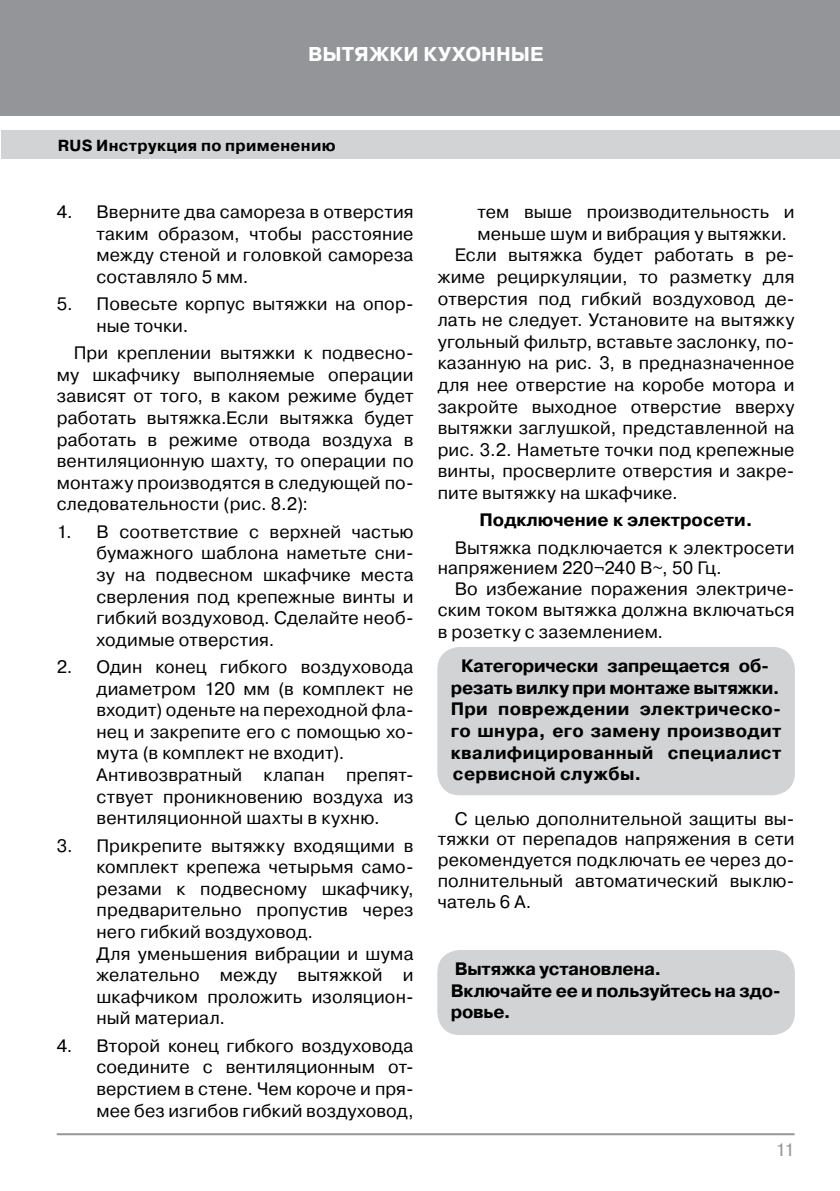
<style>
.page{position:relative;width:840px;height:1191px;background:#fff}
.page>*{position:absolute;margin:0;border:0;box-sizing:border-box;transform-origin:0 0}
.t1{font:700 20px "Pragmatica C";letter-spacing:.005em;color:#fff}
.t2{font:18px/21.6px "Pragmatica C";letter-spacing:.01em;color:#000;text-align:justify}
.t3{font:700 18px/21.6px "Pragmatica C";color:#000}
.t4{font:18px "Pragmatica C";color:#939598}
.t5{font:700 16px "Pragmatica C";letter-spacing:.02em;color:#000}
</style>
<div class="page">
<div style="left:0;top:0;width:839px;height:116px;background:#939598"></div>
<div style="left:1px;top:130px;width:838px;height:29px;background:#d1d3d4"></div>
<hr style="left:57px;top:1133px;width:737px;height:2px;background:#939598">
<div style="left:437px;top:647px;width:357px;height:148px;background:#d1d3d4;border-radius:23px"></div>
<div style="left:437px;top:950px;width:357px;height:85px;background:#d1d3d4;border-radius:23px"></div>
<p class="t1" style="left:308px;top:43px;width:236px">ВЫТЯЖКИ КУХОННЫЕ</p>
<p class="t5" style="left:58px;top:136px;width:279px">RUS Инструкция по применению</p>
<p class="t2" style="left:96px;top:201px;width:318px;text-indent:-40px">4. Вверните два самореза в отверстия таким образом, чтобы расстояние между стеной и головкой самореза составляло 5 мм.</p>
<p class="t2" style="left:96px;top:293px;width:318px;text-indent:-40px">5. Повесьте корпус вытяжки на опор&shy;ные точки.</p>
<p class="t2" style="left:57px;top:342px;width:358px;text-indent:17px">При креплении вытяжки к подвесно&shy;му шкафчику выполняемые операции зависят от того, в каком режиме будет работать вытяжка.Если вытяжка будет работать в режиме отвода воздуха в вентиляционную шахту, то операции по монтажу производятся в следующей по&shy;следовательности (рис. 8.2):</p>
<p class="t2" style="left:96px;top:521px;width:318px;text-indent:-40px">1. В соответствие с верхней частью бумажного шаблона наметьте сни&shy;зу на подвесном шкафчике места сверления под крепежные винты и гибкий воздуховод. Сделайте необ&shy;ходимые отверстия.</p>
<p class="t2" style="left:96px;top:656px;width:318px;text-align:left;text-indent:-40px">2. Один конец гибкого воздуховода диаметром 120 мм (в комплект не входит) оденьте на переходной фла&shy;нец и закрепите его с помощью хо&shy;мута (в комплект не входит).<br>Антивозвратный клапан препят&shy;ствует проникновению воздуха из вентиляционной шахты в кухню.</p>
<p class="t2" style="left:96px;top:834px;width:318px;text-align:left;text-indent:-40px">3. Прикрепите вытяжку входящими в комплект крепежа четырьмя само&shy;резами к подвесному шкафчику, предварительно пропустив через него гибкий воздуховод.<br>Для уменьшения вибрации и шума желательно между вытяжкой и шкафчиком проложить изоляцион&shy;ный материал.</p>
<p class="t2" style="left:96px;top:1034px;width:318px;text-indent:-40px">4. Второй конец гибкого воздуховода соедините с вентиляционным от&shy;верстием в стене. Чем короче и пря&shy;мее без изгибов гибкий воздуховод,</p>
<p class="t2" style="left:477px;top:201px;width:318px">тем выше производительность и</p>
<p class="t2" style="left:477px;top:223px;width:311px">меньше шум и вибрация у вытяжки.</p>
<p class="t2" style="left:454px;top:244px;width:341px">Если вытяжка будет работать в ре-</p>
<p class="t2" style="left:437px;top:266px;width:358px">жиме рециркуляции, то разметку для</p>
<p class="t2" style="left:437px;top:288px;width:358px">отверстия под гибкий воздуховод де-</p>
<p class="t2" style="left:437px;top:309px;width:358px">лать не следует. Установите на вытяжку</p>
<p class="t2" style="left:437px;top:331px;width:358px">угольный фильтр, вставьте заслонку, по-</p>
<p class="t2" style="left:437px;top:352px;width:358px">казанную на рис. 3, в предназначенное</p>
<p class="t2" style="left:437px;top:374px;width:358px">для нее отверстие на коробе мотора и</p>
<p class="t2" style="left:437px;top:396px;width:358px">закройте выходное отверстие вверху</p>
<p class="t2" style="left:437px;top:417px;width:358px">вытяжки заглушкой, представленной на</p>
<p class="t2" style="left:437px;top:439px;width:358px">рис. 3.2. Наметьте точки под крепежные</p>
<p class="t2" style="left:437px;top:460px;width:358px">винты, просверлите отверстия и закре-</p>
<p class="t2" style="left:437px;top:482px;width:241px">пите вытяжку на шкафчике.</p>
<p class="t3" style="left:479px;top:509px;width:275px">Подключение к электросети.</p>
<p class="t2" style="left:437px;top:537px;width:358px;line-height:20.8px;text-indent:17px">Вытяжка подключается к электросети напряжением 220¬240 В~, 50 Гц.</p>
<p class="t2" style="left:437px;top:578px;width:358px;text-indent:17px">Во избежание поражения электриче&shy;ским током вытяжка должна включаться в розетку с заземлением.</p>
<p class="t3" style="left:450px;top:655px;width:332px;text-indent:10px">Категорически запрещается об&shy;резать вилку при монтаже вытяжки.<br>При повреждении электрическо&shy;го шнура, его замену производит квалифицированный специалист сервисной службы.</p>
<p class="t2" style="left:437px;top:808px;width:358px;line-height:20.8px;text-indent:17px">С целью дополнительной защиты вы&shy;тяжки от перепадов напряжения в сети рекомендуется подключать ее через до&shy;полнительный автоматический выклю&shy;чатель 6 А.</p>
<p class="t3" style="left:450px;top:958px;width:331px">Вытяжка установлена.<br>Включайте ее и пользуйтесь на здо&shy;ровье.</p>
<p class="t4" style="left:775px;top:1139px;width:21px">11</p>
</div>
